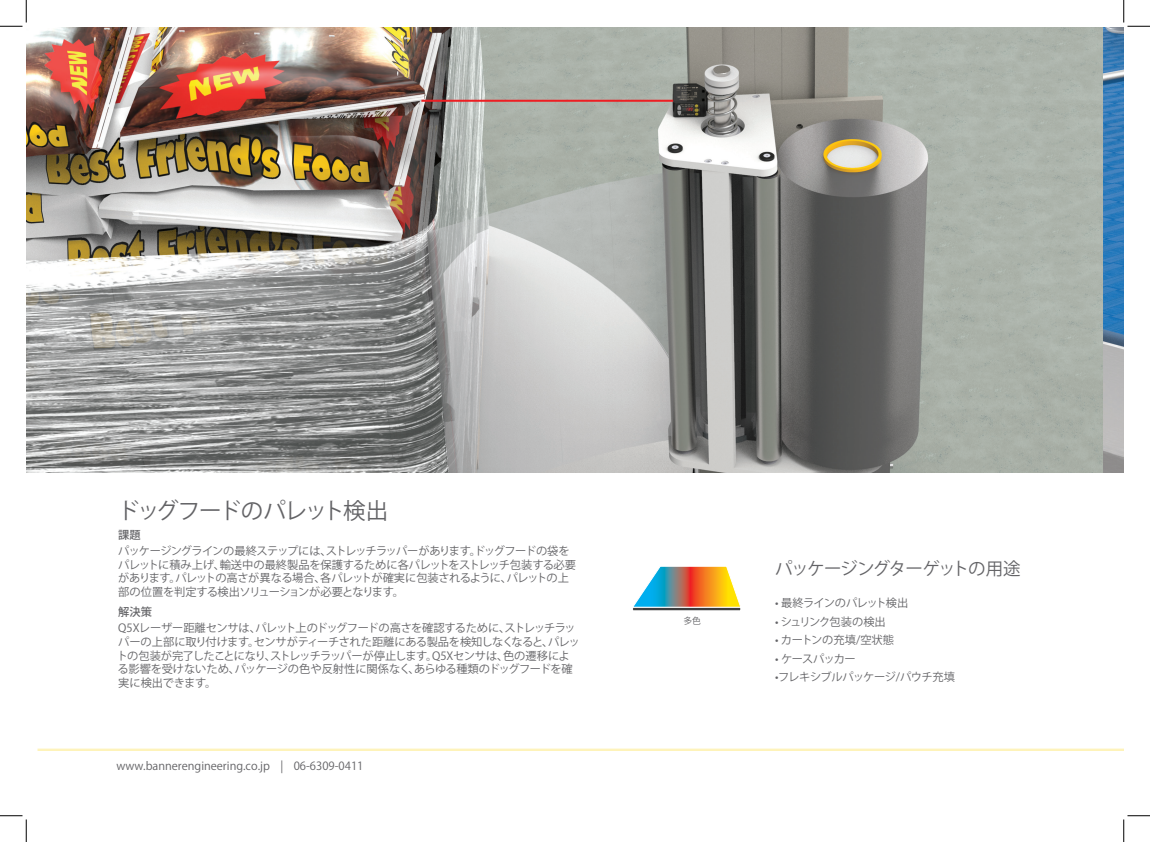
<style>
.page{position:relative;width:1150px;height:842px;background:#fff}
.page>*{position:absolute;margin:0;border:0;box-sizing:border-box;transform-origin:0 0}
.t1{font:22.5px "Koz Go Pro";letter-spacing:-.07em;color:#636366}
.t2{font:17.5px "Koz Go Pro";letter-spacing:-.06em;color:#636366}
.t3{font:11.25px/13.8px "Koz Go Pro";letter-spacing:-.03em;color:#636366}
.t4{font:11.25px/13.8px "Koz Go Pro";letter-spacing:-.05em;color:#636366}
.t5{font:11.25px "Koz Go Pro";color:#636366}
.t6{font:11.25px "Koz Go Pro";letter-spacing:-.07em;color:#636366}
.t7{font:11.25px "Koz Go Pro";letter-spacing:-.01em;color:#636366}
.t8{font:11.25px "Koz Go Pro";letter-spacing:-.08em;color:#636366}
.t9{font:500 11.25px "Koz Go Pro";color:#636366}
.t10{font:8.75px "Koz Go Pro";color:#636366}
</style>
<div class="page">
<hr style="left:38px;top:748px;width:1086px;height:2px;background:#fcd505">
<svg style="left:633px;top:566px;width:108px;height:41px"></svg>
<svg style="left:633px;top:607px;width:108px;height:4px"></svg>
<img style="left:26px;top:28px;width:1077px;height:444px">
<svg style="left:1103px;top:28px;width:21px;height:444px;background:#5c8cb6"></svg>
<svg style="left:0;top:0;width:27px;height:27px"></svg>
<svg style="left:0;top:815px;width:27px;height:27px"></svg>
<svg style="left:1123px;top:0;width:27px;height:27px"></svg>
<svg style="left:1123px;top:815px;width:27px;height:27px"></svg>
<h1 class="t1" style="left:117px;top:496px;width:273px">ドッグフードのパレット検出</h1>
<p class="t9" style="left:118px;top:527px;width:24px">課題</p>
<p class="t4" style="left:118px;top:544px;width:459px">パッケージングラインの最終ステップには、ストレッチラッパーがあります。ドッグフードの袋をパレットに積み上げ、輸送中の最終製品を保護するために各パレットをストレッチ包装する必要があります。パレットの高さが異なる場合、各パレットが確実に包装されるように、パレットの上部の位置を判定する検出ソリューションが必要となります。</p>
<p class="t9" style="left:118px;top:604px;width:35px">解決策</p>
<p class="t3" style="left:117px;top:621px;width:465px">Q5Xレーザー距離センサは、パレット上のドッグフードの高さを確認するために、ストレッチラッパーの上部に取り付けます。センサがティーチされた距離にある製品を検知しなくなると、パレットの包装が完了したことになり、ストレッチラッパーが停止します。Q5Xセンサは、色の遷移による影響を受けないため、パッケージの色や反射性に関係なく、あらゆる種類のドッグフードを確実に検出できます。</p>
<p class="t5" style="left:116px;top:758px;width:248px">www.bannerengineering.co.jp | 06-6309-0411</p>
<p class="t10" style="left:683px;top:615px;width:19px">多色</p>
<h2 class="t2" style="left:775px;top:557px;width:247px">パッケージングターゲットの用途</h2>
<p class="t6" style="left:775px;top:595px;width:135px">• 最終ラインのパレット検出</p>
<p class="t8" style="left:775px;top:614px;width:112px">• シュリンク包装の検出</p>
<p class="t7" style="left:775px;top:632px;width:120px">• カートンの充填/空状態</p>
<p class="t4" style="left:775px;top:652px;width:82px">• ケースパッカー</p>
<p class="t3" style="left:775px;top:670px;width:181px">•フレキシブルパッケージ/パウチ充填</p>
</div>
